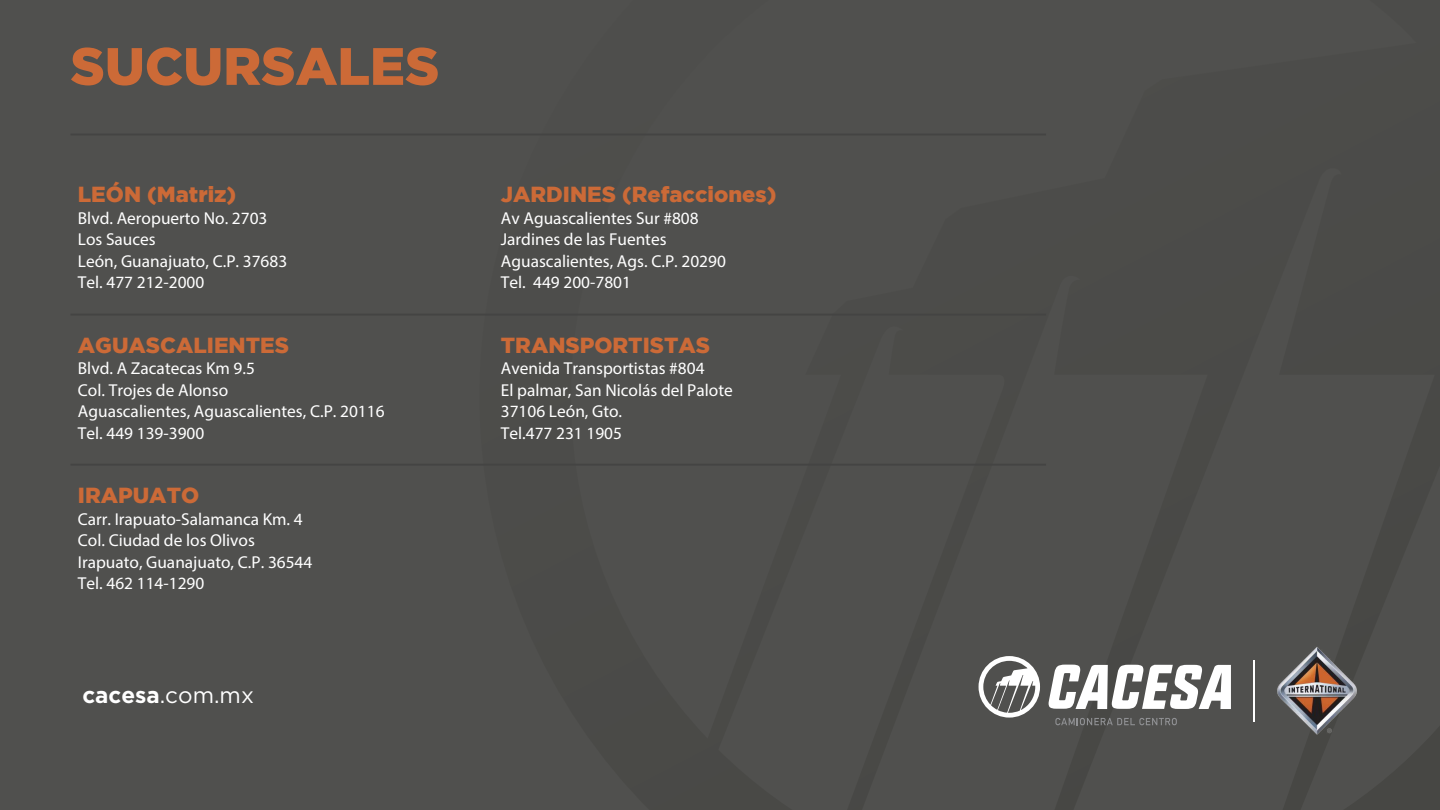
<style>
.page{position:relative;width:1440px;height:810px;background:#50504e}
.page>*{position:absolute;margin:0;border:0;box-sizing:border-box;transform-origin:0 0}
.t1{font:900 52.5px "Gotham HTF";color:#cc6a37}
.t2{font:22.5px "Gotham";color:#fff}
.t3{font:900 21.75px "Gotham HTF";color:#cc6a37}
.t4{font:17.25px/21.5px "Myriad Pro";color:#fff}
.s1{font-weight:700}
</style>
<div class="page">
<hr style="left:71px;top:134px;width:975px;height:1px;background:#444443">
<hr style="left:71px;top:314px;width:975px;height:2px;background:#444443">
<hr style="left:71px;top:464px;width:975px;height:2px;background:#444443">
<svg style="left:979px;top:656px;width:61px;height:62px"></svg>
<svg style="left:1055px;top:718px;width:122px;height:7px"></svg>
<svg style="left:1049px;top:665px;width:182px;height:44px"></svg>
<hr style="left:1253px;top:660px;width:2px;height:61px;background:#fff">
<img style="left:1277px;top:647px;width:80px;height:88px">
<h1 class="t1" style="left:71px;top:36px;width:370px">SUCURSALES</h1>
<p class="t3" style="left:78px;top:182px;width:160px">LEÓN (Matriz)</p>
<p class="t4" style="left:78px;top:207px;width:211px">Blvd. Aeropuerto No. 2703<br>Los Sauces<br>León, Guanajuato, C.P. 37683<br>Tel. 477 212-2000</p>
<p class="t3" style="left:78px;top:333px;width:213px">AGUASCALIENTES</p>
<p class="t4" style="left:78px;top:357px;width:308px">Blvd. A Zacatecas Km 9.5<br>Col. Trojes de Alonso<br>Aguascalientes, Aguascalientes, C.P. 20116<br>Tel. 449 139-3900</p>
<p class="t3" style="left:78px;top:483px;width:123px">IRAPUATO</p>
<p class="t4" style="left:78px;top:508px;width:236px">Carr. Irapuato-Salamanca Km. 4<br>Col. Ciudad de los Olivos<br>Irapuato, Guanajuato, C.P. 36544<br>Tel. 462 114-1290</p>
<h2 class="t2" style="left:82px;top:681px;width:173px"><span class="s1">cacesa</span>.com.mx</h2>
<p class="t3" style="left:501px;top:182px;width:277px">JARDINES (Refacciones)</p>
<p class="t4" style="left:501px;top:207px;width:227px">Av Aguascalientes Sur #808<br>Jardines de las Fuentes<br>Aguascalientes, Ags. C.P. 20290<br>Tel. 449 200-7801</p>
<p class="t3" style="left:501px;top:333px;width:211px">TRANSPORTISTAS</p>
<p class="t4" style="left:501px;top:357px;width:233px">Avenida Transportistas #804<br>El palmar, San Nicolás del Palote<br>37106 León, Gto.<br>Tel.477 231 1905</p>
</div>
